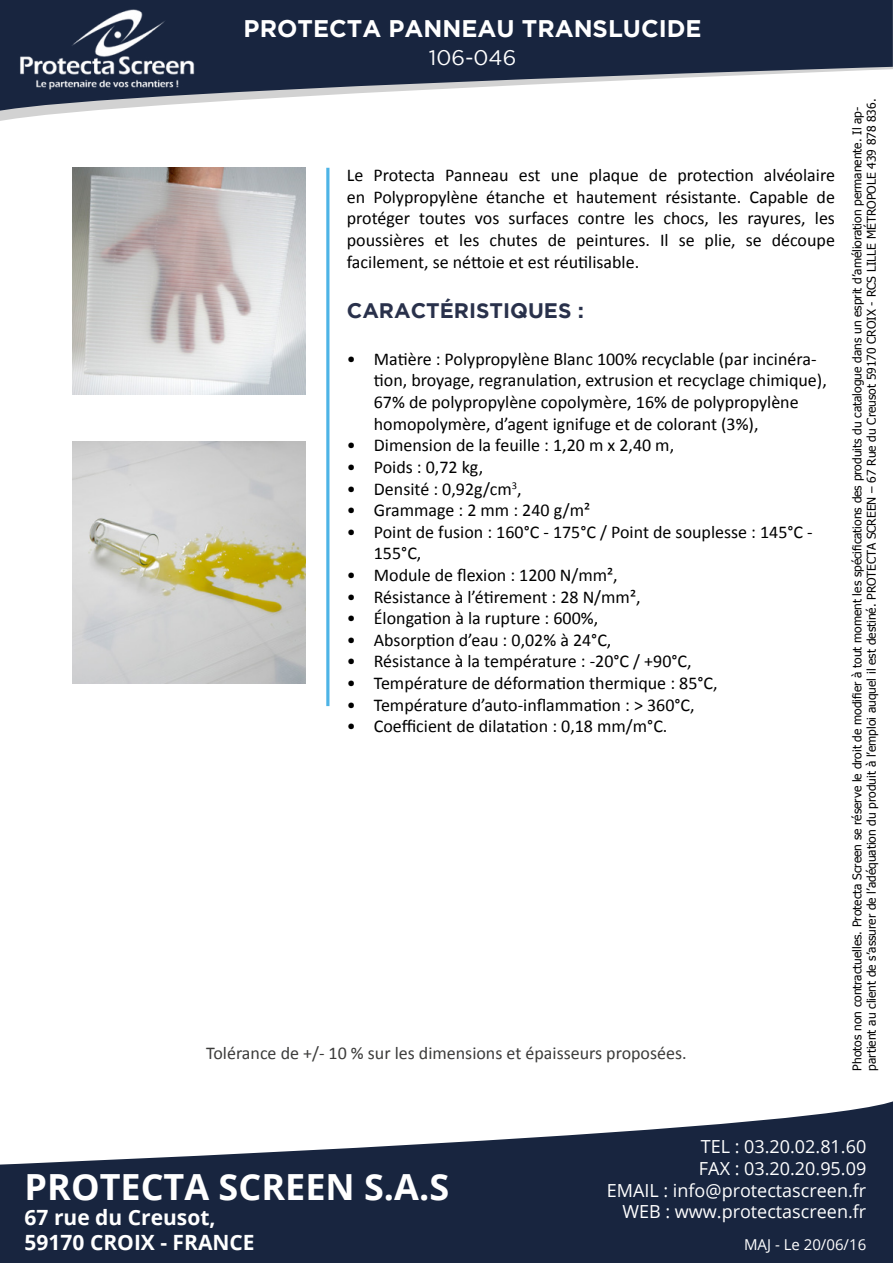
<style>
.page{position:relative;width:893px;height:1263px;background:#fff}
.page>*{position:absolute;margin:0;border:0;box-sizing:border-box;transform-origin:0 0}
.t1{font:700 36px "Open Sans";color:#fff}
.t2{font:700 24px "Gotham";color:#fff}
.t3{font:700 21px/25.2px "Open Sans";color:#fff}
.t4{font:700 21px "Gotham";color:#29314b}
.t5{font:21px "Gotham";color:#fff}
.t6{font:18px/21.6px "Calibri";color:#000}
.t7{font:18px/21.6px "Open Sans";color:#fff;text-align:right}
.t8{font:18px "Calibri";color:#3c3c3b}
.t9{font:15px "Open Sans";color:#fff}
.t10{font:12px/14.4px "Tahoma";color:#000}
</style>
<div class="page">
<svg style="left:0;top:0;width:893px;height:116px;fill:#18253f"></svg>
<svg style="left:0;top:1101px;width:893px;height:162px;fill:#18253f"></svg>
<img style="left:0;top:4px;width:219px;height:90px">
<hr style="left:326px;top:168px;width:3px;height:538px;background:#4db4e6">
<img style="left:72px;top:441px;width:233px;height:243px">
<img style="left:72px;top:168px;width:233px;height:227px">
<h2 class="t2" style="left:244px;top:14px;width:459px">PROTECTA PANNEAU TRANSLUCIDE</h2>
<p class="t5" style="left:429px;top:46px;width:89px">106-046</p>
<p class="t6" style="left:347px;top:165px;width:490px;text-align:justify">Le Protecta Panneau est une plaque de protection alvéolaire en Polypropylène étanche et hautement résistante. Capable de protéger toutes vos surfaces contre les chocs, les rayures, les poussières et les chutes de peintures. Il se plie, se découpe facilement, se néttoie et est réutilisable.</p>
<p class="t4" style="left:347px;top:298px;width:239px">CARACTÉRISTIQUES :</p>
<p class="t6" style="left:374px;top:348px;width:454px;text-indent:-27px">• Matière : Polypropylène Blanc 100% recyclable (par incinéra&shy;tion, broyage, regranulation, extrusion et recyclage chimique), 67% de polypropylène copolymère, 16% de polypropylène homopolymère, d’agent ignifuge et de colorant (3%),</p>
<p class="t6" style="left:347px;top:435px;width:329px">• Dimension de la feuille : 1,20 m x 2,40 m,</p>
<p class="t6" style="left:347px;top:456px;width:138px">• Poids : 0,72 kg,</p>
<p class="t6" style="left:347px;top:478px;width:176px">• Densité : 0,92g/cm<sup>3</sup>,</p>
<p class="t6" style="left:347px;top:499px;width:245px">• Grammage : 2 mm : 240 g/m²</p>
<p class="t6" style="left:374px;top:521px;width:440px;text-indent:-27px">• Point de fusion : 160°C - 175°C / Point de souplesse : 145°C -<br>155°C,</p>
<p class="t6" style="left:347px;top:564px;width:272px">• Module de flexion : 1200 N/mm²,</p>
<p class="t6" style="left:347px;top:586px;width:295px">• Résistance à l’étirement : 28 N/mm²,</p>
<p class="t6" style="left:347px;top:607px;width:253px">• Élongation à la rupture : 600%,</p>
<p class="t6" style="left:347px;top:629px;width:266px">• Absorption d’eau : 0,02% à 24°C,</p>
<p class="t6" style="left:347px;top:651px;width:346px">• Résistance à la température : -20°C / +90°C,</p>
<p class="t6" style="left:347px;top:672px;width:372px">• Température de déformation thermique : 85°C,</p>
<p class="t6" style="left:347px;top:694px;width:349px">• Température d’auto-inflammation : &gt; 360°C,</p>
<p class="t6" style="left:347px;top:715px;width:322px">• Coefficient de dilatation : 0,18 mm/m°C.</p>
<p class="t8" style="left:206px;top:1041px;width:482px">Tolérance de +/- 10 % sur les dimensions et épaisseurs proposées.</p>
<p class="t10" style="left:849px;top:1070px;width:973px;rotate:-90deg">Photos non contractuelles. Protecta Screen se réserve le droit de modifier à tout moment les spécifications des produits du catalogue dans un esprit d’amélioration permanente. Il ap&shy;partient au client de s’assurer de l’adéquation du produit à l’emploi auquel il est destiné. PROTECTA SCREEN – 67 Rue du Creusot 59170 CROIX - RCS LILLE MÉTROPOLE 439 878 836.</p>
<h1 class="t1" style="left:25px;top:1162px;width:426px">PROTECTA SCREEN S.A.S</h1>
<p class="t3" style="left:25px;top:1204px;width:232px">67 rue du Creusot,<br>59170 CROIX - FRANCE</p>
<p class="t7" style="left:607px;top:1136px;width:261px">TEL : 03.20.02.81.60<br>FAX : 03.20.20.95.09<br>EMAIL : info@protectascreen.fr<br>WEB : www.protectascreen.fr</p>
<p class="t9" style="left:744px;top:1234px;width:124px">MAJ - Le 20/06/16</p>
</div>
